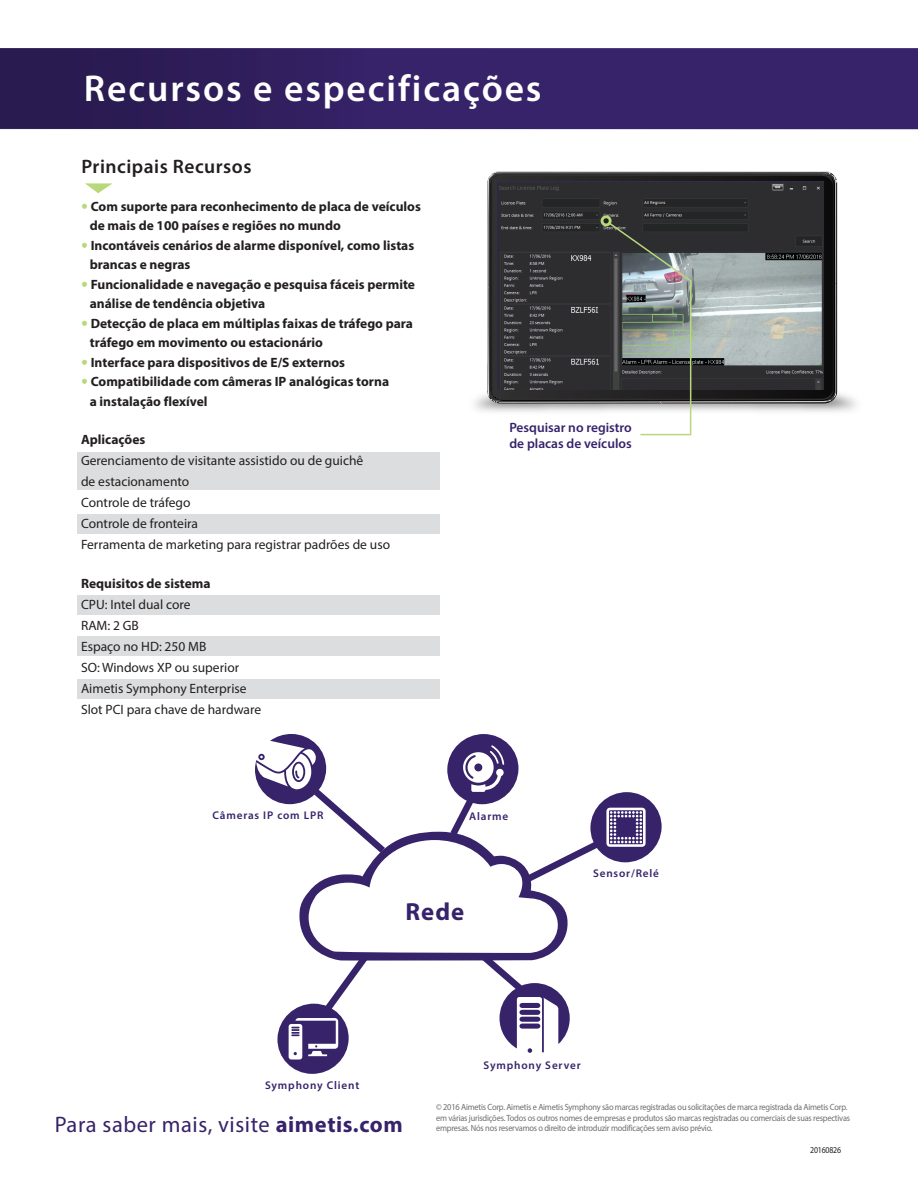
<style>
.page{position:relative;width:918px;height:1188px;background:#fff}
.page>*{position:absolute;margin:0;border:0;box-sizing:border-box;transform-origin:0 0}
.t1{font:600 37.5px "Myriad Pro";letter-spacing:.05em;color:#fff}
.t2{font:700 24.75px "Myriad Pro";color:#37236a}
.t3{font:22.5px "Myriad Pro";letter-spacing:.025em;color:#37236a}
.t4{font:600 19.5px "Myriad Pro";letter-spacing:.025em;color:#231f20}
.t5{font:700 13.5px/19.5px "Myriad Pro";color:#231f20}
.t6{font:13.5px/21px "Myriad Pro";color:#231f20}
.t7{font:600 13.5px/16.2px "Myriad Pro";color:#37236a}
.t8{font:600 11.25px "Myriad Pro";letter-spacing:.075em;color:#37236a}
.t9{font:9px/10.5px "Myriad Pro";letter-spacing:-.025em;color:#6d6e71;scale:.93 1}
.t10{font:9px "Myriad Pro";letter-spacing:-.025em;color:#231f20;scale:.87 1}
.s1{font-weight:900;font-size:18px;color:#b8d87a}
.s2{font-weight:700}
</style>
<div class="page">
<div style="left:78px;top:679px;width:362px;height:19px;background:#dcddde"></div>
<div style="left:78px;top:636px;width:362px;height:20px;background:#dcddde"></div>
<div style="left:78px;top:595px;width:362px;height:19px;background:#dcddde"></div>
<div style="left:0;top:48px;width:918px;height:81px;background:#37236a"></div>
<div style="left:0;top:48px;width:484px;height:81px;background:linear-gradient(to right,#27184c,#39246e)"></div>
<img style="left:421px;top:345px;width:436px;height:108px">
<svg style="left:487px;top:171px;width:350px;height:232px"></svg>
<svg style="left:490px;top:174px;width:345px;height:227px"></svg>
<div style="left:78px;top:514px;width:362px;height:19px;background:#dcddde"></div>
<div style="left:78px;top:453px;width:362px;height:37px;background:#dcddde"></div>
<img style="left:496px;top:181px;width:327px;height:208px">
<svg style="left:255px;top:734px;width:407px;height:340px"></svg>
<div style="left:601px;top:215px;width:11px;height:11px;background:#b8d87a;border-radius:50%"></div>
<svg style="left:603px;top:218px;width:89px;height:218px"></svg>
<svg style="left:85px;top:183px;width:28px;height:10px"></svg>
<h1 class="t1" style="left:84px;top:64px;width:459px">Recursos e especificações</h1>
<h3 class="t4" style="left:82px;top:154px;width:172px">Principais Recursos</h3>
<p class="t5" style="left:90px;top:196px;width:333px;text-indent:-8px"><span class="s1">•</span> Com suporte para reconhecimento de placa de veículos de mais de 100 países e regiões no mundo</p>
<p class="t5" style="left:90px;top:235px;width:326px;text-indent:-8px"><span class="s1">•</span> Incontáveis cenários de alarme disponível, como listas brancas e negras</p>
<p class="t5" style="left:90px;top:274px;width:327px;text-indent:-8px"><span class="s1">•</span> Funcionalidade e navegação e pesquisa fáceis permite análise de tendência objetiva</p>
<p class="t5" style="left:90px;top:313px;width:325px;text-indent:-8px"><span class="s1">•</span> Detecção de placa em múltiplas faixas de tráfego para tráfego em movimento ou estacionário</p>
<p class="t5" style="left:82px;top:352px;width:265px"><span class="s1">•</span> Interface para dispositivos de E/S externos</p>
<p class="t5" style="left:90px;top:372px;width:301px;text-indent:-8px"><span class="s1">•</span> Compatibilidade com câmeras IP analógicas torna a instalação flexível</p>
<p class="t5" style="left:81px;top:429px;width:66px">Aplicações</p>
<p class="t6" style="left:81px;top:450px;width:311px">Gerenciamento de visitante assistido ou de guichê<br>de estacionamento<br>Controle de tráfego<br>Controle de fronteira<br>Ferramenta de marketing para registrar padrões de uso</p>
<p class="t5" style="left:81px;top:573px;width:131px">Requisitos de sistema</p>
<p class="t6" style="left:81px;top:594px;width:182px">CPU: Intel dual core<br>RAM: 2 GB<br>Espaço no HD: 250 MB<br>SO: Windows XP ou superior<br>Aimetis Symphony Enterprise<br>Slot PCI para chave de hardware</p>
<p class="t7" style="left:509px;top:419px;width:124px">Pesquisar no registro de placas de veículos</p>
<p class="t8" style="left:213px;top:808px;width:112px">Câmeras IP com LPR</p>
<p class="t8" style="left:469px;top:809px;width:41px">Alarme</p>
<h2 class="t2" style="left:405px;top:896px;width:60px">Rede</h2>
<p class="t8" style="left:593px;top:866px;width:68px">Sensor/Relé</p>
<p class="t8" style="left:265px;top:1078px;width:96px">Symphony Client</p>
<p class="t8" style="left:484px;top:1058px;width:99px">Symphony Server</p>
<h3 class="t3" style="left:55px;top:1110px;width:350px">Para saber mais, visite <span class="s2">aimetis.com</span></h3>
<p class="t9" style="left:436px;top:1102px;width:447px">© 2016 Aimetis Corp. Aimetis e Aimetis Symphony são marcas registradas ou solicitações de marca registrada da Aimetis Corp. em várias jurisdições. Todos os outros nomes de empresas e produtos são marcas registradas ou comerciais de suas respectivas empresas. Nós nos reservamos o direito de introduzir modificações sem aviso prévio.</p>
<p class="t10" style="left:810px;top:1145px;width:37px">20160826</p>
</div>
